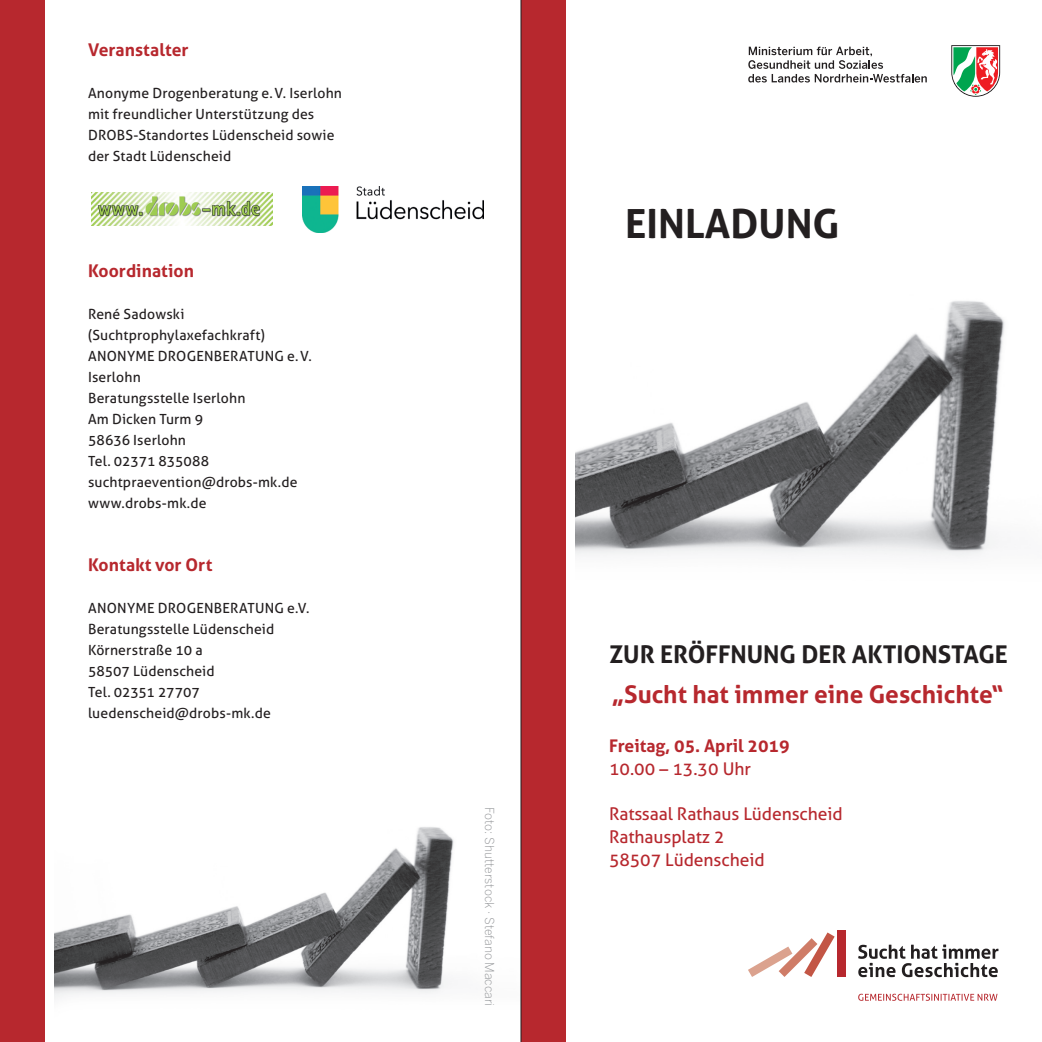
<style>
.page{position:relative;width:1042px;height:1042px;background:#fff}
.page>*{position:absolute;margin:0;border:0;box-sizing:border-box;transform-origin:0 0}
.t1{font:700 40.25px "Aller";color:#231f20}
.t2{font:700 24.5px "Aller";color:#b7282e}
.t3{font:700 24.5px "Aller";color:#231f20}
.t4{font:17.5px/22.8px "Aller";letter-spacing:-.005em;color:#b7282e}
.t5{font:700 17.5px "Aller";color:#b7282e}
.t6{font:14px/21px "Aller";letter-spacing:.01em;color:#231f20}
.t7{font:300 12.25px "Benton Sans";color:#939598}
</style>
<div class="page">
<div style="left:521px;top:0;width:45px;height:1042px;background:#b7282e"></div>
<div style="left:0;top:0;width:45px;height:1042px;background:#b7282e"></div>
<img style="left:575px;top:301px;width:430px;height:256px">
<img style="left:91px;top:193px;width:182px;height:33px">
<img style="left:302px;top:187px;width:181px;height:45px">
<svg style="left:951px;top:45px;width:49px;height:52px"></svg>
<svg style="left:748px;top:47px;width:179px;height:35px"></svg>
<div style="left:837px;top:930px;width:8px;height:47px;background:#b7282e"></div>
<svg style="left:748px;top:932px;width:86px;height:45px"></svg>
<svg style="left:858px;top:944px;width:140px;height:33px"></svg>
<svg style="left:858px;top:993px;width:139px;height:8px"></svg>
<img style="left:55px;top:827px;width:399px;height:172px">
<hr style="left:520px;top:0;width:1px;height:1042px;background:#231f20">
<p class="t5" style="left:88px;top:39px;width:102px">Veranstalter</p>
<p class="t6" style="left:88px;top:83px;width:255px">Anonyme Drogenberatung e.V. Iserlohn mit freundlicher Unterstützung des DROBS-Standortes Lüdenscheid sowie der Stadt Lüdenscheid</p>
<p class="t5" style="left:88px;top:260px;width:107px">Koordination</p>
<p class="t6" style="left:88px;top:303px;width:225px">René Sadowski (Suchtprophylaxefachkraft)<br>ANONYME DROGENBERATUNG e.V.<br>Iserlohn<br>Beratungsstelle Iserlohn<br>Am Dicken Turm 9<br>58636 Iserlohn<br>Tel. 02371 835088 suchtpraevention@drobs-mk.de www.drobs-mk.de</p>
<p class="t5" style="left:88px;top:554px;width:126px">Kontakt vor Ort</p>
<p class="t6" style="left:88px;top:597px;width:223px">ANONYME DROGENBERATUNG e.V.<br>Beratungsstelle Lüdenscheid<br>Körnerstraße 10 a<br>58507 Lüdenscheid<br>Tel. 02351 27707 luedenscheid@drobs-mk.de</p>
<h1 class="t1" style="left:625px;top:199px;width:216px">EINLADUNG</h1>
<p class="t7" style="left:497px;top:807px;width:201px;rotate:90deg">Foto: Shutterstock · Stefano Maccari</p>
<h2 class="t3" style="left:609px;top:639px;width:400px">ZUR ERÖFFNUNG DER AKTIONSTAGE</h2>
<h2 class="t2" style="left:611px;top:679px;width:394px">„Sucht hat immer eine Geschichte“</h2>
<p class="t5" style="left:609px;top:735px;width:182px">Freitag, 05. April 2019</p>
<p class="t4" style="left:609px;top:757px;width:144px">10.00 – 13.30 Uhr</p>
<p class="t4" style="left:609px;top:803px;width:235px">Ratssaal Rathaus Lüdenscheid<br>Rathausplatz 2<br>58507 Lüdenscheid</p>
</div>
